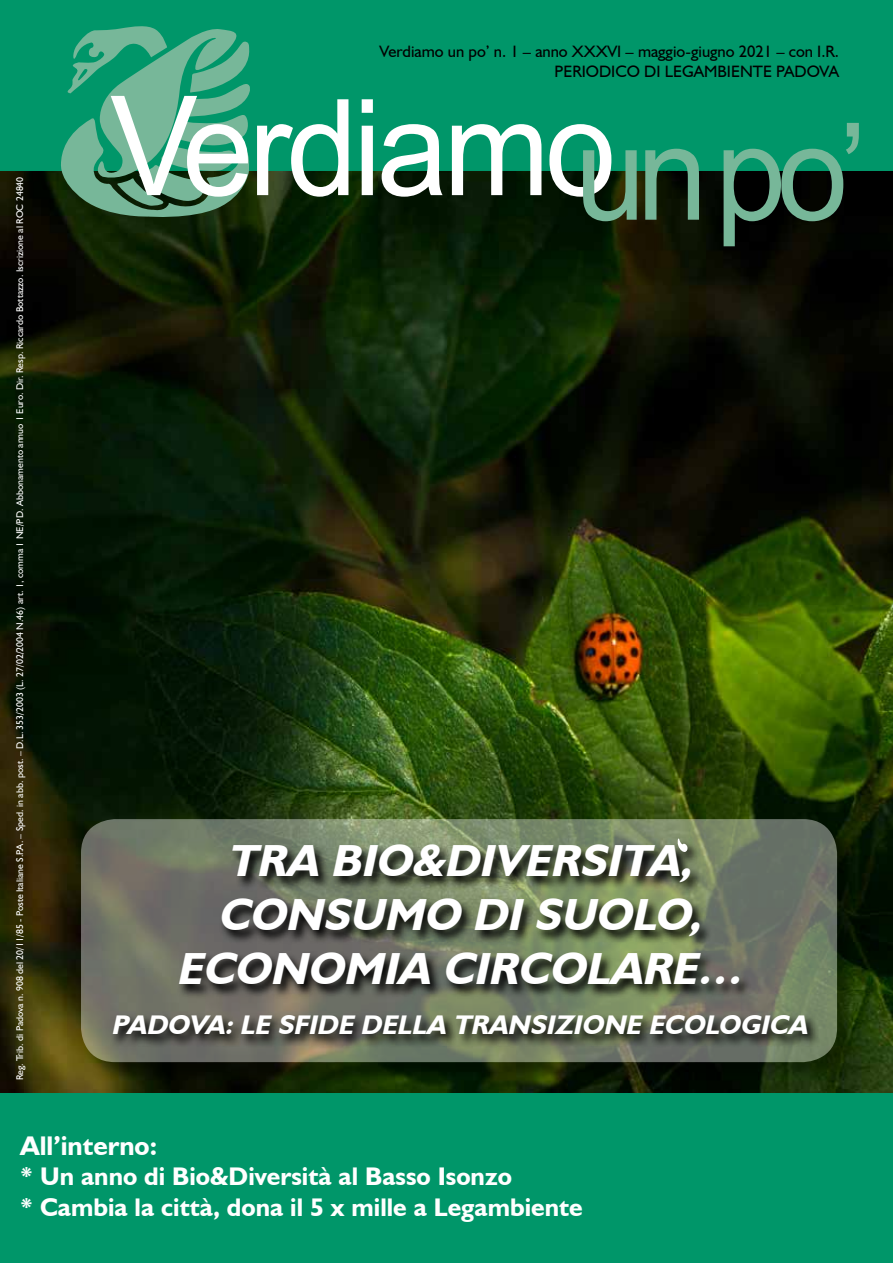
<style>
.page{position:relative;width:893px;height:1263px;background:#fff}
.page>*{position:absolute;margin:0;border:0;box-sizing:border-box;transform-origin:0 0}
.t1{font:133.8px "Arial";letter-spacing:-.035em;color:#fff;scale:.95 1}
.t2{font:133.8px "Arial";color:#77b799;scale:.95 1}
.t3{font:italic 700 45px/54px "Humanist 521 BT";color:#fff;text-align:center}
.t4{font:italic 700 27px "Humanist 521 BT";color:#fff}
.t5{font:700 27px "Humanist 521 BT";color:#fff}
.t6{font:700 25.5px/30.6px "Humanist 521 BT";color:#fff}
.t7{font:16.5px/19.8px "Humanist 521 BT";color:#000;text-align:right}
.t8{font:9.75px "Humanist 521 BT";color:#fff}
.s1{font-size:138.6px}
</style>
<div class="page">
<img style="left:0;top:170px;width:893px;height:924px">
<div style="left:0;top:0;width:893px;height:170px;background:#009669"></div>
<svg style="left:59px;top:26px;width:193px;height:194px"></svg>
<div style="left:0;top:1094px;width:893px;height:169px;background:#009669"></div>
<div style="left:83px;top:821px;width:773px;height:260px;background:#000;opacity:.75"></div>
<svg style="left:81px;top:819px;width:756px;height:243px;background:#747b67"></svg>
<svg style="left:178px;top:843px;width:575px;height:156px;background:#585f4c"></svg>
<svg style="left:111px;top:1013px;width:709px;height:35px;background:#55594b"></svg>
<svg style="left:675px;top:838px;width:26px;height:28px"></svg>
<svg style="left:675px;top:838px;width:14px;height:16px"></svg>
<p class="t8" style="left:14px;top:1080px;width:905px;rotate:-90deg">Reg. Trib. di Padova n. 908 del 20/11/85 - Poste Italiane S.P.A. – Sped. in abb. post. – D.L. 353/2003 (L. 27/02/2004 N.46) art. 1, comma 1 NE/PD. Abbonamento annuo 1 Euro. Dir. Resp. Riccardo Bottazzo. Iscrizione al ROC 24840</p>
<h3 class="t7" style="left:379px;top:41px;width:461px">Verdiamo un po’ n. 1 – anno XXXVI – maggio-giugno 2021 – con I.R.<br>PERIODICO DI LEGAMBIENTE PADOVA</h3>
<h1 class="t1" style="left:110px;top:56px;width:534px"><span class="s1">V</span>erdiamo</h1>
<h1 class="t2" style="left:575px;top:81px;width:309px">un po’</h1>
<h2 class="t3" style="left:176px;top:833px;width:578px">TRA BIO&amp;DIVERSITA,<br>CONSUMO DISUOLO,<br>ECONOMIA CIRCOLARE…</h2>
<h3 class="t4" style="left:111px;top:1008px;width:704px">PADOVA:LE SFIDE DELLA TRANSIZIONE ECOLOGICA</h3>
<h3 class="t5" style="left:20px;top:1129px;width:138px">All’interno:</h3>
<h3 class="t6" style="left:20px;top:1161px;width:564px">* Un anno di Bio&amp;Diversità al Basso Isonzo<br>* Cambia la città, dona il 5 x mille a Legambiente</h3>
</div>
